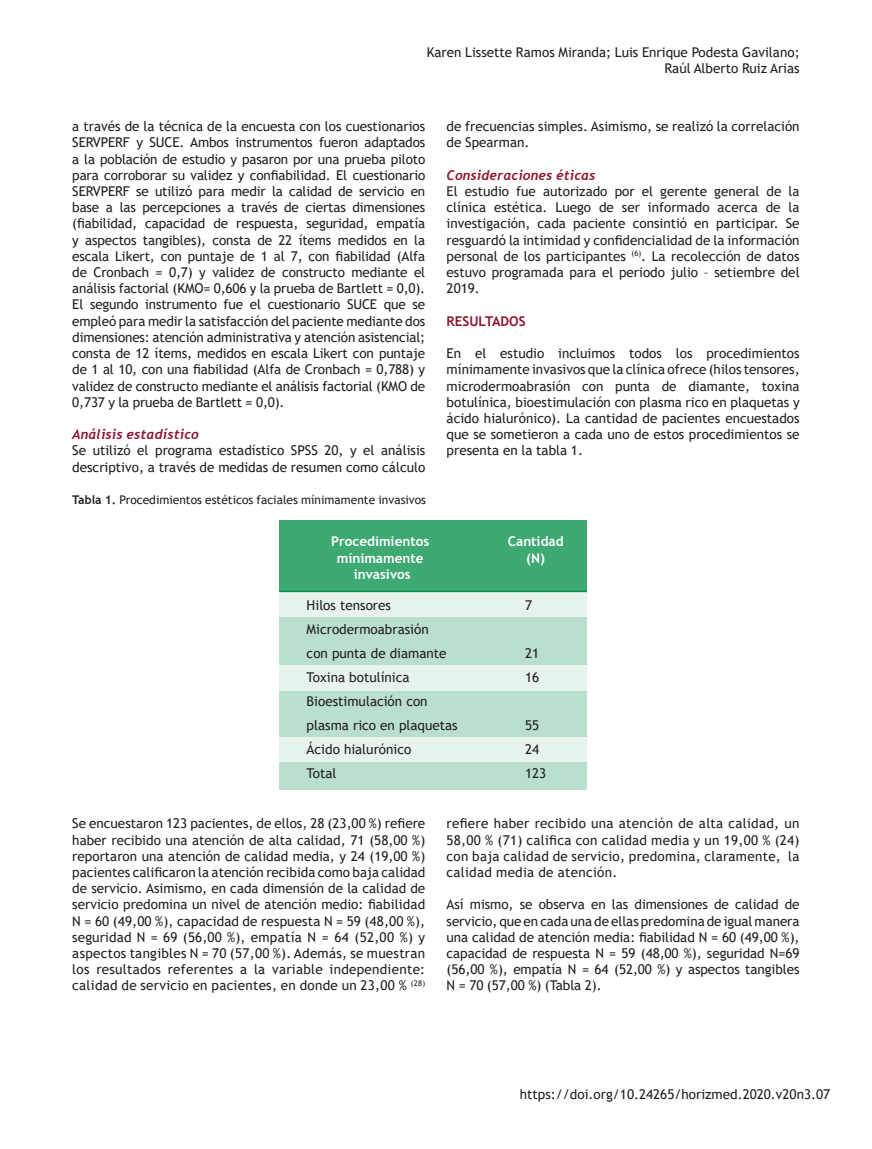
<style>
.page{position:relative;width:872px;height:1149px;background:#fff}
.page>*{position:absolute;margin:0;border:0;box-sizing:border-box;transform-origin:0 0}
.TEXTO_PRINCIPAL_HORI{font:13.5px/16.2px "Trebuchet MS";color:#231f20;text-align:justify}
.ENCABEZADO_AUTOR{font:13.5px/16.2px "Trebuchet MS";color:#231f20;text-align:right}
.t1{font:700 13.5px/16.2px "Trebuchet MS";color:#fff;text-align:center}
.SUBTITULO_minusculas{font:italic 700 13.5px "Trebuchet";letter-spacing:.01em;color:#8e142f}
.SUBTITULO_MAYUSCULAS{font:700 13.5px "Trebuchet MS";color:#8e142f}
.LEYENDAS_cuadros{font:12px "Trebuchet MS";color:#231f20}
.s1{font-weight:700}
</style>
<div class="page">
<div style="left:279px;top:520px;width:308px;height:269px;background:#e6f4ed"></div>
<div style="left:279px;top:520px;width:308px;height:71px;background:#3ea973"></div>
<div style="left:279px;top:617px;width:308px;height:47px;background:#bae0cd"></div>
<div style="left:279px;top:690px;width:308px;height:46px;background:#bae0cd"></div>
<div style="left:279px;top:761px;width:308px;height:28px;background:#bae0cd"></div>
<hr style="left:279px;top:590px;width:308px;height:2px;background:#06914b">
<p class="ENCABEZADO_AUTOR" style="left:427px;top:44px;width:374px">Karen Lissette Ramos Miranda; Luis Enrique Podesta Gavilano;<br>Raúl Alberto Ruiz Arias</p>
<p class="TEXTO_PRINCIPAL_HORI" style="left:72px;top:118px;width:354px">a través de la técnica de la encuesta con los cuestionarios SERVPERF y SUCE. Ambos instrumentos fueron adaptados a la población de estudio y pasaron por una prueba piloto para corroborar su validez y confiabilidad. El cuestionario SERVPERF se utilizó para medir la calidad de servicio en base a las percepciones a través de ciertas dimensiones (fiabilidad, capacidad de respuesta, seguridad, empatía y aspectos tangibles), consta de 22 ítems medidos en la escala Likert, con puntaje de 1 al 7, con fiabilidad (Alfa de Cronbach = 0,7) y validez de constructo mediante el análisis factorial (KMO= 0,606 y la prueba de Bartlett = 0,0).<br>El segundo instrumento fue el cuestionario SUCE que se empleó para medir la satisfacción del paciente mediante dos dimensiones: atención administrativa y atención asistencial; consta de 12 ítems, medidos en escala Likert con puntaje de 1 al 10, con una fiabilidad (Alfa de Cronbach = 0,788) y validez de constructo mediante el análisis factorial (KMO de 0,737 y la prueba de Bartlett = 0,0).</p>
<p class="SUBTITULO_minusculas" style="left:72px;top:425px;width:128px">Análisis estadístico</p>
<p class="TEXTO_PRINCIPAL_HORI" style="left:72px;top:442px;width:354px">Se utilizó el programa estadístico SPSS 20, y el análisis descriptivo, a través de medidas de resumen como cálculo</p>
<p class="LEYENDAS_cuadros" style="left:72px;top:492px;width:355px"><span class="s1">Tabla 1.</span> Procedimientos estéticos faciales mínimamente invasivos</p>
<p class="TEXTO_PRINCIPAL_HORI" style="left:446px;top:118px;width:354px">de frecuencias simples. Asimismo, se realizó la correlación de Spearman.</p>
<p class="SUBTITULO_minusculas" style="left:446px;top:166px;width:150px">Consideraciones éticas</p>
<p class="TEXTO_PRINCIPAL_HORI" style="left:446px;top:183px;width:354px">El estudio fue autorizado por el gerente general de la clínica estética. Luego de ser informado acerca de la investigación, cada paciente consintió en participar. Se resguardó la intimidad y confidencialidad de la información personal de los participantes <sup>(6)</sup>. La recolección de datos estuvo programada para el periodo julio – setiembre del 2019.</p>
<p class="SUBTITULO_MAYUSCULAS" style="left:446px;top:312px;width:81px">RESULTADOS</p>
<p class="TEXTO_PRINCIPAL_HORI" style="left:446px;top:345px;width:354px">En el estudio incluimos todos los procedimientos mínimamente invasivos que la clínica ofrece (hilos tensores, microdermoabrasión con punta de diamante, toxina botulínica, bioestimulación con plasma rico en plaquetas y ácido hialurónico). La cantidad de pacientes encuestados que se sometieron a cada uno de estos procedimientos se presenta en la tabla 1.</p>
<p class="t1" style="left:331px;top:533px;width:100px">Procedimientos mínimamente invasivos</p>
<p class="t1" style="left:508px;top:533px;width:57px">Cantidad (N)</p>
<p class="TEXTO_PRINCIPAL_HORI" style="left:307px;top:593px;width:153px;line-height:24px;text-align:left">Hilos tensores<br>Microdermoabrasión<br>con punta de diamante<br>Toxina botulínica<br>Bioestimulación con plasma rico en plaquetas<br>Ácido hialurónico<br>Total</p>
<p class="TEXTO_PRINCIPAL_HORI" style="left:525px;top:597px;width:9px">7</p>
<p class="TEXTO_PRINCIPAL_HORI" style="left:525px;top:641px;width:16px;line-height:24px">21<br>16</p>
<p class="TEXTO_PRINCIPAL_HORI" style="left:525px;top:713px;width:23px;line-height:24px;text-align:left">55<br>24<br>123</p>
<p class="TEXTO_PRINCIPAL_HORI" style="left:72px;top:815px;width:354px">Se encuestaron 123 pacientes, de ellos, 28 (23,00 %) refiere haber recibido una atención de alta calidad, 71 (58,00 %) reportaron una atención de calidad media, y 24 (19,00 %) pacientes calificaron la atención recibida como baja calidad de servicio. Asimismo, en cada dimensión de la calidad de servicio predomina un nivel de atención medio: fiabilidad N = 60 (49,00 %), capacidad de respuesta N = 59 (48,00 %), seguridad N = 69 (56,00 %), empatía N = 64 (52,00 %) y aspectos tangibles N = 70 (57,00 %). Además, se muestran los resultados referentes a la variable independiente: calidad de servicio en pacientes, en donde un 23,00 % <sup>(28)</sup></p>
<p class="TEXTO_PRINCIPAL_HORI" style="left:446px;top:815px;width:354px">refiere haber recibido una atención de alta calidad, un 58,00 % (71) califica con calidad media y un 19,00 % (24) con baja calidad de servicio, predomina, claramente, la calidad media de atención.</p>
<p class="TEXTO_PRINCIPAL_HORI" style="left:446px;top:896px;width:354px">Así mismo, se observa en las dimensiones de calidad de servicio, que en cada una de ellas predomina de igual manera una calidad de atención media: fiabilidad N = 60 (49,00 %), capacidad de respuesta N = 59 (48,00 %), seguridad N=69 (56,00 %), empatía N = 64 (52,00 %) y aspectos tangibles N = 70 (57,00 %) (Tabla 2).</p>
<p class="TEXTO_PRINCIPAL_HORI" style="left:520px;top:1085px;width:312px">https://doi.org/10.24265/horizmed.2020.v20n3.07</p>
</div>
